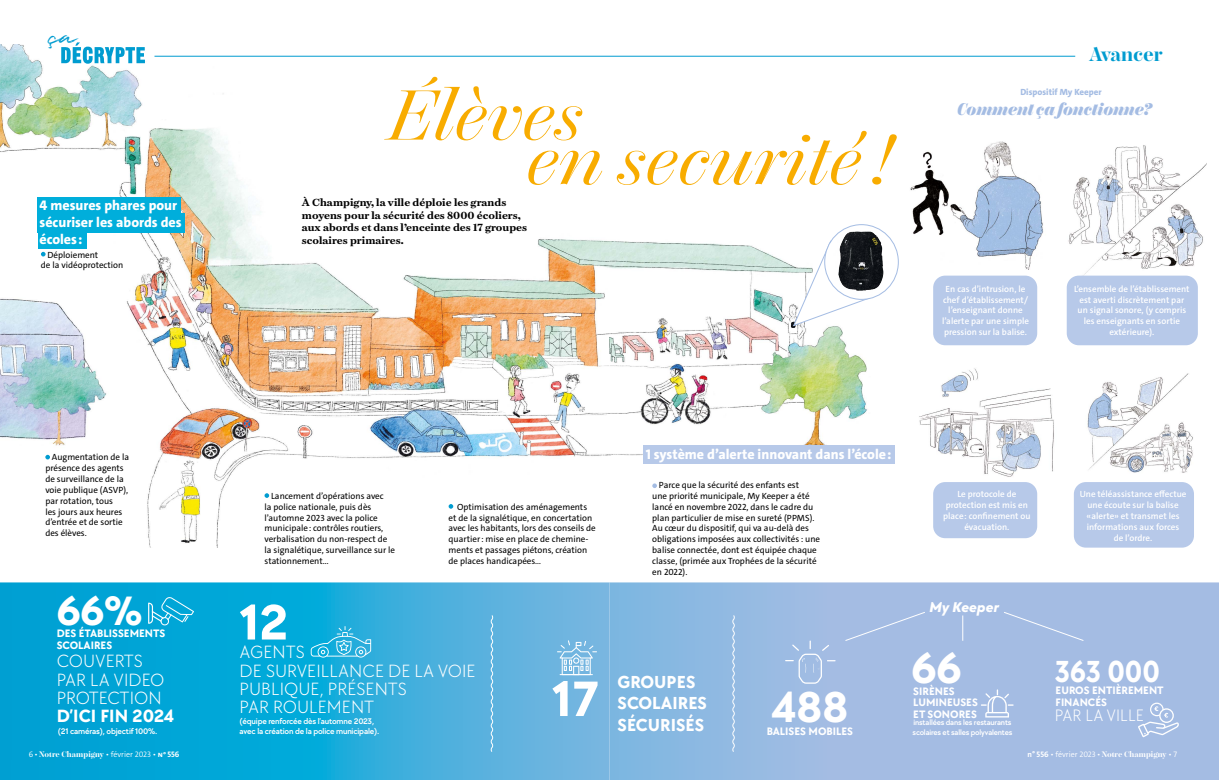
<style>
.page{position:relative;width:1219px;height:780px;background:#fff}
.page>*{position:absolute;margin:0;border:0;box-sizing:border-box;transform-origin:0 0}
.t1{font:italic 70.7px "Chamberi Display";color:#f8ac00;scale:1.18 1}
.t2{font:700 51.3px "TT Chocolates";color:#fff}
.t3{font:700 44.6px "TT Chocolates";color:#fff}
.t4{font:700 42.4px "TT Chocolates";color:#fff}
.t5{font:700 31.5px "TT Chocolates";color:#fff;scale:.89 1}
.t6{font:28.4px "Quentin";color:#009cd0}
.t7{font:700 20px "Chamberi Display";letter-spacing:-.005em;color:#009cd0}
.t8{font:300 18.3px/18.2px "TT Chocolates";color:#fff}
.t9{font:700 18.3px "TT Chocolates";color:#fff}
.t10{font:700 18px/21.6px "TT Chocolates";color:#fff}
.t11{font:300 17.1px "TT Chocolates";color:#fff}
.t12{font:italic 900 16.9px "Chamberi Display";color:#a4bce3}
.t13{font:italic 800 14.6px "TT Chocolates";color:#fff}
.t14{font:800 14px/16.8px "The Sans";color:#fff}
.t15{font:700 11.2px/11.1px "TT Chocolates";color:#fff}
.t16{font:700 10.3px/12.4px "Chamberi Text";letter-spacing:.005em;color:#000;scale:1.08 1}
.t17{font:9px/10.8px "The Sans";color:#000}
.t18{font:600 9px/10.8px "The Sans";color:#fff;text-align:center}
.t19{font:800 9px "The Sans";color:#a4bce3}
.t20{font:600 8.5px/10.2px "TT Chocolates";letter-spacing:-.02em;color:#fff}
.t21{font:300 8px "The Sans";color:#fff}
.t22{font:600 8px/9.6px "TT Chocolates";letter-spacing:-.02em;color:#fff}
.s1{font-family:"Chamberi Display";font-weight:700}
.s2{font-weight:700}
</style>
<div class="page">
<img style="left:0;top:44px;width:876px;height:503px">
<svg style="left:0;top:582px;width:609px;height:198px;background:#25aad9"></svg>
<hr style="left:154px;top:56px;width:455px;height:1px;background:#009cd0">
<svg style="left:45px;top:455px;width:5px;height:4px"></svg>
<svg style="left:265px;top:493px;width:4px;height:5px"></svg>
<svg style="left:449px;top:504px;width:4px;height:4px"></svg>
<svg style="left:41px;top:252px;width:5px;height:4px"></svg>
<svg style="left:61px;top:42px;width:84px;height:22px"></svg>
<svg style="left:148px;top:597px;width:46px;height:28px"></svg>
<svg style="left:311px;top:626px;width:60px;height:31px;background:#3cb9e0"></svg>
<svg style="left:557px;top:640px;width:40px;height:35px"></svg>
<svg style="left:490px;top:614px;width:4px;height:138px"></svg>
<div style="left:38px;top:197px;width:143px;height:16px;background:#00aedb"></div>
<div style="left:38px;top:213px;width:147px;height:19px;background:#00aedb"></div>
<div style="left:38px;top:230px;width:48px;height:18px;background:#00aedb"></div>
<img style="left:919px;top:368px;width:135px;height:122px">
<img style="left:1082px;top:343px;width:111px;height:140px">
<img style="left:1066px;top:145px;width:140px;height:150px">
<div style="left:933px;top:275px;width:104px;height:70px;background:#b7c9e9;border-radius:12px"></div>
<div style="left:933px;top:482px;width:104px;height:56px;background:#b7c9e9;border-radius:12px"></div>
<div style="left:1074px;top:482px;width:120px;height:65px;background:#b7c9e9;border-radius:12px"></div>
<div style="left:1067px;top:275px;width:131px;height:70px;background:#b7c9e9;border-radius:12px"></div>
<svg style="left:609px;top:582px;width:610px;height:198px;background:#9cbbe2"></svg>
<hr style="left:609px;top:56px;width:466px;height:1px;background:#009cd0">
<svg style="left:652px;top:483px;width:5px;height:5px"></svg>
<img style="left:910px;top:141px;width:134px;height:128px">
<svg style="left:785px;top:640px;width:51px;height:43px;background:#a7c0e5"></svg>
<svg style="left:981px;top:689px;width:33px;height:28px"></svg>
<svg style="left:1138px;top:702px;width:41px;height:35px"></svg>
<svg style="left:790px;top:239px;width:81px;height:92px"></svg>
<img style="left:823px;top:204px;width:76px;height:116px">
<svg style="left:732px;top:614px;width:3px;height:138px"></svg>
<div style="left:845px;top:611px;width:80px;height:30px;background:#a4bce3"></div>
<svg style="left:962px;top:615px;width:1px;height:25px"></svg>
<div style="left:1003px;top:611px;width:81px;height:30px;background:#a4bce3"></div>
<div style="left:643px;top:445px;width:252px;height:19px;background:#b7c9e9"></div>
<h3 class="t6" style="left:49px;top:17px;width:30px">ça</h3>
<h3 class="t14" style="left:40px;top:197px;width:144px">4 mesures phares pour sécuriser les abords des écoles :</h3>
<p class="t17" style="left:41px;top:249px;width:84px;text-indent:7px">Déploiement<br>de la vidéoprotection</p>
<p class="t17" style="left:45px;top:452px;width:85px;text-indent:7px">Augmentation de la présence des agents de surveillance de la voie publique (ASVP), par rotation, tous<br>les jours aux heures d’entrée et de sortie des élèves.</p>
<h3 class="t4" style="left:57px;top:581px;width:87px">66%</h3>
<p class="t15" style="left:57px;top:627px;width:110px">DES ÉTABLISSEMENTS<br>SCOLAIRES</p>
<h3 class="t8" style="left:57px;top:651px;width:109px">COUVERTS<br>PAR LA VIDEO<br>PROTECTION</h3>
<h3 class="t9" style="left:57px;top:703px;width:119px">D’ICI FIN 2024</h3>
<p class="t20" style="left:58px;top:726px;width:101px">(21 caméras), objectif 100%.</p>
<p class="t21" style="left:29px;top:749px;width:152px">6 • <span class="s1">Notre Champigny</span> • février 2023 • <span class="s2">n° 556</span></p>
<h1 class="t1" style="left:388px;top:64px;width:166px">Élèves</h1>
<h1 class="t1" style="left:526px;top:108px;width:311px">en securité!</h1>
<p class="t16" style="left:302px;top:196px;width:210px">À Champigny, la ville déploie les grands moyens pour la sécurité des 8000 écoliers, aux abords et dans l’enceinte des 17 groupes scolaires primaires.</p>
<p class="t17" style="left:265px;top:490px;width:132px;text-indent:7px">Lancement d’opérations avec<br>la police nationale, puis dès l’automne 2023 avec la police municipale : contrôles routiers, verbalisation du non-respect de la signalétique, surveillance sur le stationnement…</p>
<p class="t17" style="left:449px;top:501px;width:149px;text-indent:9px">Optimisation des aménagements et de la signalétique, en concertation avec les habitants, lors des conseils de quartier : mise en place de chemine&shy;ments et passages piétons, création de places handicapées…</p>
<h3 class="t14" style="left:646px;top:446px;width:247px">1 système d’alerte innovant dans l’école :</h3>
<p class="t17" style="left:652px;top:479px;width:169px;text-indent:7px">Parce que la sécurité des enfants est<br>une priorité municipale, My Keeper a été lancé en novembre 2022, dans le cadre du plan particulier de mise en sureté (PPMS).<br>Au cœur du dispositif, qui va au-delà des obligations imposées aux collectivités : une balise connectée, dont est équipée chaque classe, (primée aux Trophées de la sécurité en 2022).</p>
<h3 class="t7" style="left:1089px;top:39px;width:75px">Avancer</h3>
<p class="t19" style="left:1020px;top:86px;width:83px">Dispositif My Keeper</p>
<h3 class="t12" style="left:957px;top:96px;width:197px">Comment ça fonctionne?</h3>
<p class="t18" style="left:942px;top:283px;width:88px">En cas d’intrusion, le chef d’établissement/ l’enseignant donne l’alerte par une simple pression sur la balise.</p>
<p class="t18" style="left:1074px;top:283px;width:117px">L’ensemble de l’établissement est averti discrètement par un signal sonore, (y compris les enseignants en sortie extérieure).</p>
<p class="t18" style="left:943px;top:489px;width:89px">Le protocole de protection est mis en place : confinement ou évacuation.</p>
<p class="t18" style="left:1080px;top:489px;width:108px">Une téléassistance effectue une écoute sur la balise «alerte» et transmet les informations aux forces<br>de l’ordre.</p>
<h2 class="t2" style="left:240px;top:586px;width:50px">12</h2>
<h3 class="t8" style="left:240px;top:642px;width:237px">AGENTS<br>DE SURVEILLANCE DE LA VOIE<br>PUBLIQUE, PRÉSENTS<br>PAR ROULEMENT</h3>
<p class="t20" style="left:240px;top:715px;width:141px">(équipe renforcée dès l’automne 2023, avec la création de la police municipale).</p>
<h2 class="t2" style="left:552px;top:662px;width:49px">17</h2>
<h3 class="t13" style="left:929px;top:597px;width:71px">My Keeper</h3>
<h3 class="t3" style="left:911px;top:636px;width:52px">66</h3>
<p class="t15" style="left:913px;top:685px;width:66px">SIRÈNES<br>LUMINEUSES<br>ET SONORES</p>
<p class="t22" style="left:912px;top:717px;width:101px">installées dans les restaurants scolaires et salles polyvalentes</p>
<h3 class="t5" style="left:1055px;top:649px;width:120px">363 000</h3>
<h3 class="t11" style="left:1055px;top:704px;width:91px">PAR LA VILLE</h3>
<h3 class="t10" style="left:618px;top:670px;width:91px">GROUPES<br>SCOLAIRES<br>SÉCURISÉS</h3>
<p class="t15" style="left:1056px;top:683px;width:110px;line-height:12px">EUROS ENTIÈREMENT<br>FINANCÉS</p>
<h3 class="t3" style="left:771px;top:675px;width:78px">488</h3>
<p class="t15" style="left:767px;top:725px;width:88px">BALISES MOBILES</p>
<p class="t21" style="left:1028px;top:749px;width:151px"><span class="s2">n° 556</span> • février 2023 • <span class="s1">Notre Champigny</span> • 7</p>
</div>
